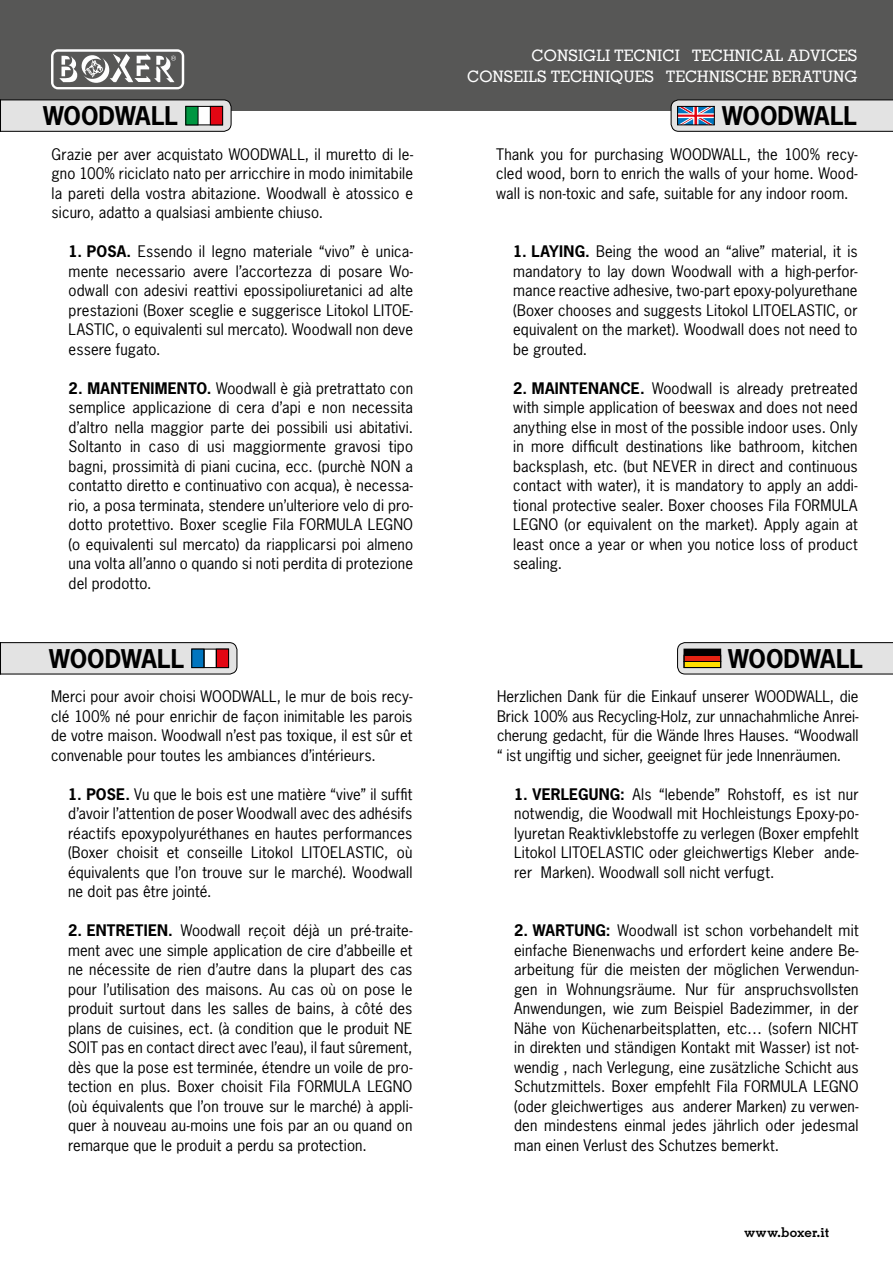
<style>
.page{position:relative;width:893px;height:1263px;background:#fff}
.page>*{position:absolute;margin:0;border:0;box-sizing:border-box;transform-origin:0 0}
.t1{font:700 24.3px "News Gothic Std";color:#000}
.t2{font:500 15.75px/20.9px "Memphis LT Std";color:#fff;text-align:right}
.t3{font:15px/19.5px "News Gothic Std";letter-spacing:.01em;color:#000;text-align:justify}
.t4{font:700 13.5px "Memphis LT Std";color:#000}
.s1{font-weight:700}
</style>
<div class="page">
<hr style="left:0;top:0;width:2px;height:110px;background:#575756">
<div style="left:2px;top:0;width:891px;height:110px;background:#575756"></div>
<svg style="left:51px;top:49px;width:133px;height:40px"></svg>
<svg style="left:677px;top:642px;width:216px;height:33px;background:#c9c3bd"></svg>
<svg style="left:0;top:642px;width:238px;height:33px;background:#cac7c9"></svg>
<svg style="left:670px;top:99px;width:223px;height:33px;background:#c7c6c9"></svg>
<svg style="left:0;top:99px;width:232px;height:33px;background:#c7c5c3"></svg>
<p class="t2" style="left:467px;top:45px;width:392px">CONSIGLI TECNICI TECHNICAL ADVICES<br>CONSEILS TECHNIQUES TECHNISCHE BERATUNG</p>
<h1 class="t1" style="left:43px;top:100px;width:136px">WOODWALL</h1>
<h1 class="t1" style="left:722px;top:100px;width:136px">WOODWALL</h1>
<p class="t3" style="left:52px;top:144px;width:363px">Grazie per aver acquistato WOODWALL, il muretto di le&shy;gno 100% riciclato nato per arricchire in modo inimitabile la pareti della vostra abitazione. Woodwall è atossico e sicuro, adatto a qualsiasi ambiente chiuso.</p>
<p class="t3" style="left:69px;top:242px;width:346px"><span class="s1">1. POSA.</span> Essendo il legno materiale “vivo” è unica&shy;mente necessario avere l’accortezza di posare Wo&shy;odwall con adesivi reattivi epossipoliuretanici ad alte prestazioni (Boxer sceglie e suggerisce Litokol LITOE-LASTIC, o equivalenti sul mercato). Woodwall non deve essere fugato.</p>
<p class="t3" style="left:69px;top:378px;width:346px"><span class="s1">2. MANTENIMENTO.</span> Woodwall è già pretrattato con semplice applicazione di cera d’api e non necessita d’altro nella maggior parte dei possibili usi abitativi.<br>Soltanto in caso di usi maggiormente gravosi tipo bagni, prossimità di piani cucina, ecc. (purchè NON a contatto diretto e continuativo con acqua), è necessa&shy;rio, a posa terminata, stendere un’ulteriore velo di pro&shy;dotto protettivo. Boxer sceglie Fila FORMULA LEGNO (o equivalenti sul mercato) da riapplicarsi poi almeno una volta all’anno o quando si noti perdita di protezione del prodotto.</p>
<p class="t3" style="left:496px;top:144px;width:363px">Thank you for purchasing WOODWALL, the 100% recy&shy;cled wood, born to enrich the walls of your home. Wood&shy;wall is non-toxic and safe, suitable for any indoor room.</p>
<p class="t3" style="left:513px;top:242px;width:346px"><span class="s1">1. LAYING.</span> Being the wood an “alive” material, it is mandatory to lay down Woodwall with a high-perfor&shy;mance reactive adhesive, two-part epoxy-polyurethane (Boxer chooses and suggests Litokol LITOELASTIC, or equivalent on the market). Woodwall does not need to be grouted.</p>
<p class="t3" style="left:513px;top:378px;width:346px"><span class="s1">2. MAINTENANCE.</span> Woodwall is already pretreated with simple application of beeswax and does not need anything else in most of the possible indoor uses. Only in more difficult destinations like bathroom, kitchen backsplash, etc. (but NEVER in direct and continuous contact with water), it is mandatory to apply an addi&shy;tional protective sealer. Boxer chooses Fila FORMULA LEGNO (or equivalent on the market). Apply again at least once a year or when you notice loss of product sealing.</p>
<h1 class="t1" style="left:49px;top:642px;width:136px">WOODWALL</h1>
<h1 class="t1" style="left:728px;top:642px;width:136px">WOODWALL</h1>
<p class="t3" style="left:51px;top:687px;width:363px">Merci pour avoir choisi WOODWALL, le mur de bois recy&shy;clé 100% né pour enrichir de façon inimitable les parois de votre maison. Woodwall n’est pas toxique, il est sûr et convenable pour toutes les ambiances d’intérieurs.</p>
<p class="t3" style="left:68px;top:784px;width:346px"><span class="s1">1. POSE.</span> Vu que le bois est une matière “vive” il suffit d’avoir l’attention de poser Woodwall avec des adhésifs réactifs epoxypolyuréthanes en hautes performances (Boxer choisit et conseille Litokol LITOELASTIC, où équivalents que l’on trouve sur le marché). Woodwall ne doit pas être jointé.</p>
<p class="t3" style="left:68px;top:921px;width:346px"><span class="s1">2. ENTRETIEN.</span> Woodwall reçoit déjà un pré-traite&shy;ment avec une simple application de cire d’abbeille et ne nécessite de rien d’autre dans la plupart des cas pour l’utilisation des maisons. Au cas où on pose le produit surtout dans les salles de bains, à côté des plans de cuisines, ect. (à condition que le produit NE SOIT pas en contact direct avec l’eau), il faut sûrement, dès que la pose est terminée, étendre un voile de pro&shy;tection en plus. Boxer choisit Fila FORMULA LEGNO (où équivalents que l’on trouve sur le marché) à appli&shy;quer à nouveau au-moins une fois par an ou quand on remarque que le produit a perdu sa protection.</p>
<p class="t3" style="left:497px;top:687px;width:363px">Herzlichen Dank für die Einkauf unserer WOODWALL, die Brick 100% aus Recycling-Holz, zur unnachahmliche Anrei&shy;cherung gedacht, für die Wände Ihres Hauses. “Woodwall “ ist ungiftig und sicher, geeignet für jede Innenräumen.</p>
<p class="t3" style="left:514px;top:784px;width:346px"><span class="s1">1. VERLEGUNG:</span> Als “lebende” Rohstoff, es ist nur notwendig, die Woodwall mit Hochleistungs Epoxy-po&shy;lyuretan Reaktivklebstoffe zu verlegen (Boxer empfehlt Litokol LITOELASTIC oder gleichwertigs Kleber ande&shy;rer Marken). Woodwall soll nicht verfugt.</p>
<p class="t3" style="left:514px;top:921px;width:346px"><span class="s1">2. WARTUNG:</span> Woodwall ist schon vorbehandelt mit einfache Bienenwachs und erfordert keine andere Be&shy;arbeitung für die meisten der möglichen Verwendun&shy;gen in Wohnungsräume. Nur für anspruchsvollsten Anwendungen, wie zum Beispiel Badezimmer, in der Nähe von Küchenarbeitsplatten, etc… (sofern NICHT in direkten und ständigen Kontakt mit Wasser) ist not&shy;wendig , nach Verlegung, eine zusätzliche Schicht aus Schutzmittels. Boxer empfehlt Fila FORMULA LEGNO (oder gleichwertiges aus anderer Marken) zu verwen&shy;den mindestens einmal jedes jährlich oder jedesmal man einen Verlust des Schutzes bemerkt.</p>
<p class="t4" style="left:744px;top:1224px;width:86px">www.boxer.it</p>
</div>
